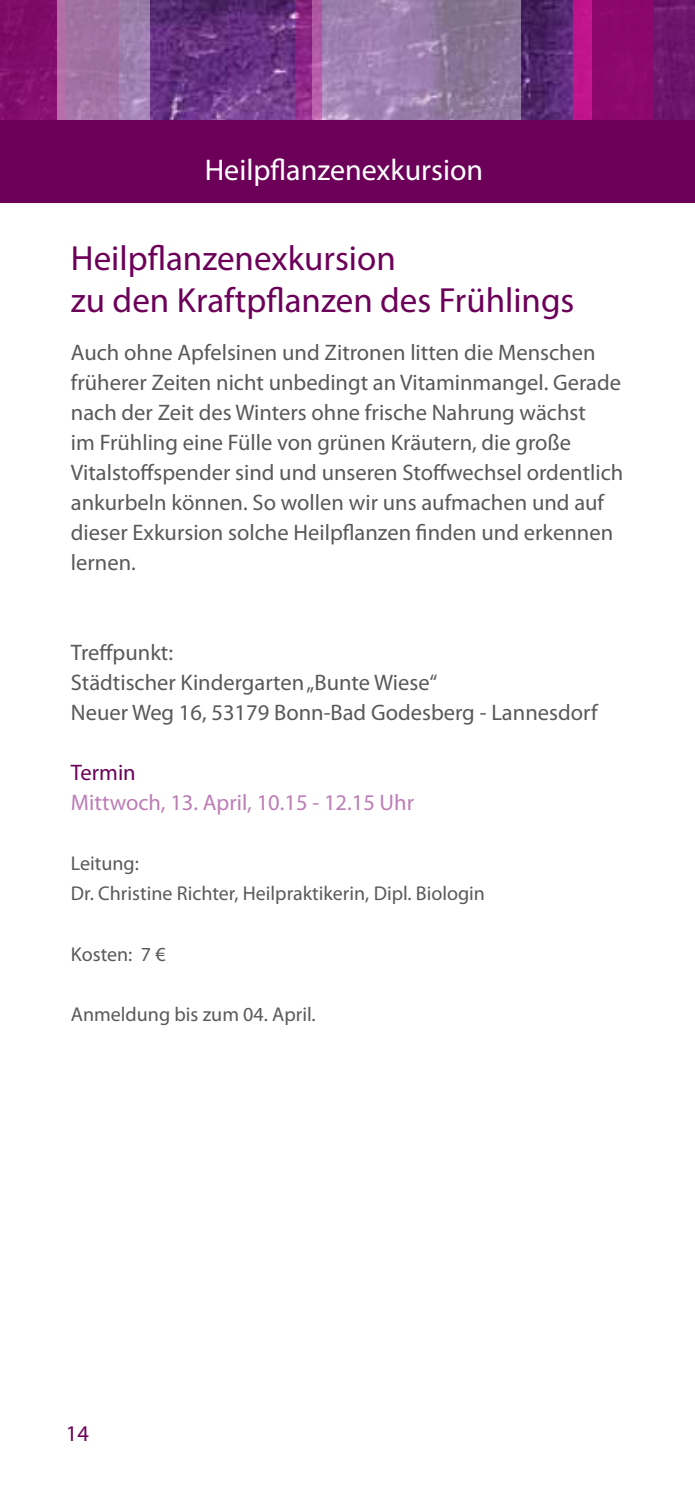
<style>
.page{position:relative;width:695px;height:1489px;background:#fff}
.page>*{position:absolute;margin:0;border:0;box-sizing:border-box;transform-origin:0 0}
.t1{font:35px/42px "Myriad Pro";color:#6c0059}
.t2{font:30px "Myriad Pro";color:#fff}
.t3{font:22.5px/30px "Myriad Pro";color:#58595b}
.t4{font:22.5px "Myriad Pro";color:#bd7db6}
.t5{font:22.5px "Myriad Pro";color:#6c0059}
.t6{font:20px/30px "Myriad Pro";color:#58595b}
</style>
<div class="page">
<img style="left:150px;top:0;width:545px;height:136px">
<svg style="left:322px;top:0;width:199px;height:120px;background:#977da7"></svg>
<div style="left:0;top:0;width:119px;height:136px;background:#820c6a"></div>
<div style="left:573px;top:0;width:80px;height:136px;background:#c2148c"></div>
<svg style="left:57px;top:0;width:93px;height:120px;background:#a277a8"></svg>
<svg style="left:295px;top:0;width:27px;height:120px;background:#9d3c93"></svg>
<div style="left:0;top:120px;width:694px;height:83px;background:#6c0059"></div>
<svg style="left:592px;top:0;width:102px;height:120px;background:#800c6b"></svg>
<h2 class="t2" style="left:205px;top:151px;width:280px">Heilpflanzenexkursion</h2>
<h1 class="t1" style="left:71px;top:237px;width:505px">Heilpflanzenexkursion<br>zu den Kraftpflanzen des Frühlings</h1>
<p class="t3" style="left:71px;top:337px;width:553px">Auch ohne Apfelsinen und Zitronen litten die Menschen früherer Zeiten nicht unbedingt an Vitaminmangel. Gerade nach der Zeit des Winters ohne frische Nahrung wächst<br>im Frühling eine Fülle von grünen Kräutern, die große Vitalstoffspender sind und unseren Stoffwechsel ordentlich ankurbeln können. So wollen wir uns aufmachen und auf dieser Exkursion solche Heilpflanzen finden und erkennen lernen.</p>
<p class="t3" style="left:71px;top:637px;width:528px">Treffpunkt:<br>Städtischer Kindergarten „Bunte Wiese“<br>Neuer Weg 16, 53179 Bonn-Bad Godesberg - Lannesdorf</p>
<p class="t5" style="left:71px;top:759px;width:66px">Termin</p>
<p class="t4" style="left:71px;top:789px;width:344px">Mittwoch, 13. April, 10.15 - 12.15 Uhr</p>
<p class="t6" style="left:71px;top:848px;width:415px">Leitung:<br>Dr. Christine Richter, Heilpraktikerin, Dipl. Biologin</p>
<p class="t6" style="left:71px;top:938px;width:96px">Kosten: 7 €</p>
<p class="t6" style="left:71px;top:998px;width:246px">Anmeldung bis zum 04. April.</p>
<p class="t5" style="left:66px;top:1419px;width:25px">14</p>
</div>
